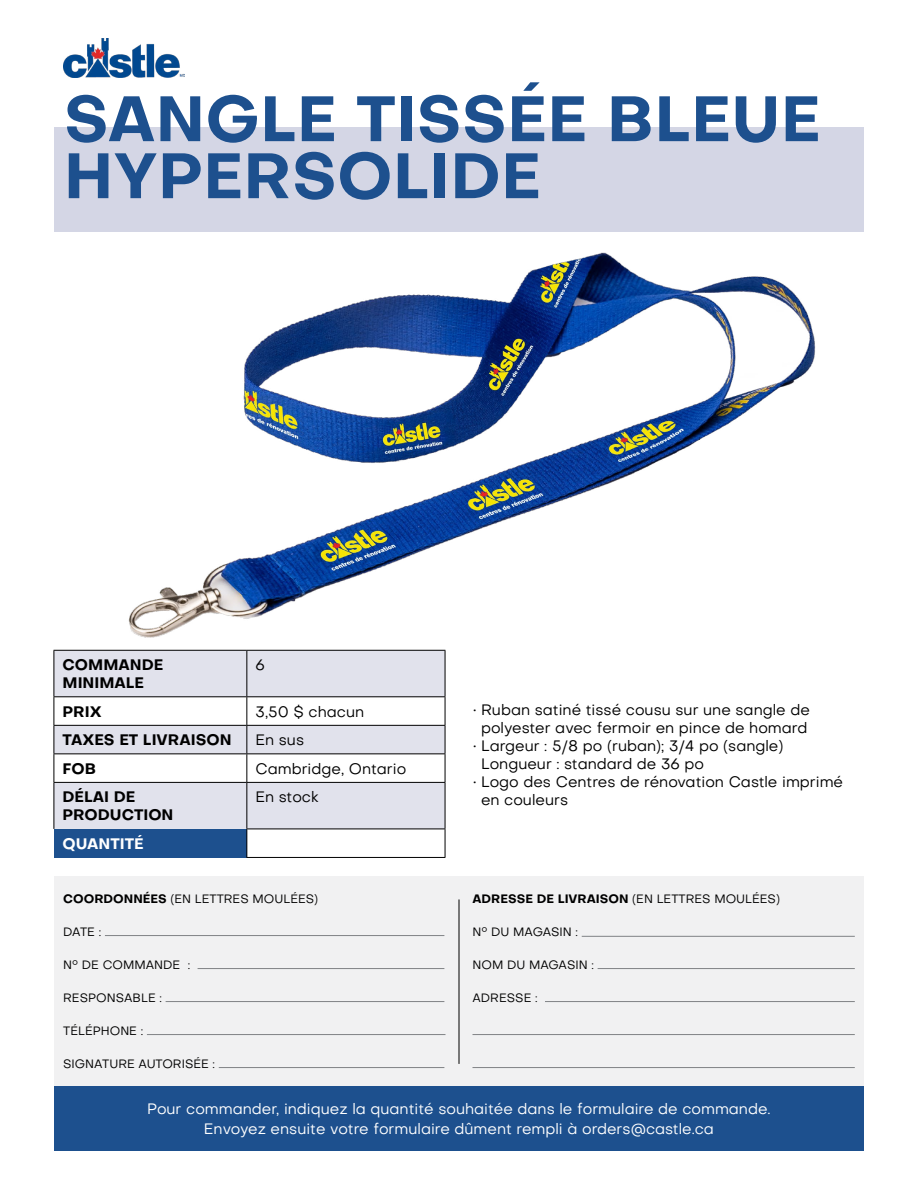
<style>
.page{position:relative;width:918px;height:1188px;background:#fff}
.page>*{position:absolute;margin:0;border:0;box-sizing:border-box;transform-origin:0 0}
.t1{font:700 63px/57px "Objective";color:#1d508e}
.t2{font:15px/18px "Objective";color:#000}
.t3{font:15px/19.5px "Objective";color:#fff;text-align:center}
.t4{font:700 15px/18px "Objective";color:#000}
.t5{font:700 15px "Objective";color:#fff}
.t6{font:12px "Objective";color:#000}
.t7{font:700 12px "Objective";color:#000}
.s1{font-weight:700}
.s2{font-weight:400}
</style>
<div class="page">
<img style="left:64px;top:39px;width:120px;height:39px">
<div style="left:54px;top:127px;width:810px;height:105px;background:#d4d6e5"></div>
<svg style="left:55px;top:651px;width:390px;height:178px;fill:#e1e2ec"></svg>
<div style="left:54px;top:829px;width:193px;height:28px;background:#1d508e"></div>
<hr style="left:54px;top:651px;width:1px;height:45px;background:#000">
<hr style="left:246px;top:651px;width:1px;height:45px;background:#000">
<hr style="left:445px;top:651px;width:1px;height:45px;background:#000">
<svg style="left:54px;top:697px;width:1px;height:85px"></svg>
<svg style="left:445px;top:697px;width:1px;height:85px"></svg>
<hr style="left:54px;top:783px;width:1px;height:46px;background:#000">
<hr style="left:445px;top:783px;width:1px;height:46px;background:#000">
<svg style="left:246px;top:830px;width:1px;height:27px"></svg>
<svg style="left:445px;top:829px;width:1px;height:28px"></svg>
<hr style="left:54px;top:696px;width:193px;height:1px;background:#000">
<hr style="left:247px;top:696px;width:198px;height:1px;background:#000">
<hr style="left:54px;top:725px;width:193px;height:1px;background:#000">
<hr style="left:247px;top:725px;width:198px;height:1px;background:#000">
<hr style="left:54px;top:753px;width:193px;height:1px;background:#000">
<hr style="left:247px;top:753px;width:198px;height:1px;background:#000">
<svg style="left:246px;top:697px;width:1px;height:85px"></svg>
<hr style="left:54px;top:782px;width:193px;height:1px;background:#000">
<hr style="left:247px;top:782px;width:198px;height:1px;background:#000">
<hr style="left:246px;top:783px;width:1px;height:46px;background:#000">
<hr style="left:246px;top:857px;width:199px;height:1px;background:#000">
<hr style="left:54px;top:650px;width:193px;height:1px;background:#000">
<hr style="left:247px;top:650px;width:198px;height:1px;background:#000">
<hr style="left:246px;top:829px;width:199px;height:1px;background:#000">
<img style="left:128px;top:252px;width:688px;height:386px">
<div style="left:54px;top:876px;width:810px;height:210px;background:#f1f1f2"></div>
<hr style="left:105px;top:935px;width:339px;height:1px;background:#808285">
<hr style="left:198px;top:968px;width:246px;height:1px;background:#808285">
<hr style="left:166px;top:1001px;width:278px;height:1px;background:#808285">
<hr style="left:147px;top:1034px;width:299px;height:1px;background:#808285">
<hr style="left:219px;top:1067px;width:225px;height:1px;background:#808285">
<hr style="left:582px;top:936px;width:273px;height:1px;background:#808285">
<hr style="left:598px;top:968px;width:257px;height:1px;background:#808285">
<hr style="left:545px;top:1001px;width:310px;height:1px;background:#808285">
<hr style="left:472px;top:1034px;width:383px;height:1px;background:#808285">
<hr style="left:472px;top:1067px;width:383px;height:1px;background:#808285">
<hr style="left:459px;top:899px;width:1px;height:165px;background:#000">
<div style="left:54px;top:1086px;width:810px;height:65px;background:#1d508e"></div>
<h1 class="t1" style="left:64px;top:90px;width:759px">SANGLE TISSÉE BLEUE<br>HYPERSOLIDE</h1>
<p class="t4" style="left:63px;top:656px;width:102px">COMMANDE<br>MINIMALE</p>
<p class="t2" style="left:255px;top:656px;width:11px">6</p>
<p class="t4" style="left:63px;top:702px;width:41px">PRIX</p>
<p class="t2" style="left:255px;top:702px;width:110px">3,50 $ chacun</p>
<p class="t4" style="left:63px;top:731px;width:171px">TAXES ET LIVRAISON</p>
<p class="t2" style="left:255px;top:731px;width:50px">En sus</p>
<p class="t4" style="left:63px;top:759px;width:35px">FOB</p>
<p class="t2" style="left:255px;top:759px;width:152px">Cambridge, Ontario</p>
<p class="t4" style="left:63px;top:788px;width:112px">DÉLAI DE<br>PRODUCTION</p>
<p class="t2" style="left:255px;top:788px;width:65px">En stock</p>
<p class="t5" style="left:63px;top:833px;width:83px">QUANTITÉ</p>
<p class="t6" style="left:63px;top:891px;width:257px"><span class="s1">COORDONNÉES</span> (EN LETTRES MOULÉES)</p>
<p class="t6" style="left:63px;top:924px;width:40px">DATE :</p>
<p class="t6" style="left:63px;top:957px;width:129px">N° DE COMMANDE :</p>
<p class="t6" style="left:63px;top:990px;width:100px">RESPONSABLE :</p>
<p class="t6" style="left:63px;top:1023px;width:82px">TÉLÉPHONE :</p>
<p class="t6" style="left:63px;top:1056px;width:153px">SIGNATURE AUTORISÉE :</p>
<p class="t2" style="left:473px;top:701px;width:338px;text-align:center">• Ruban satiné tissé cousu sur une sangle de polyester avec fermoir en pince de homard</p>
<p class="t2" style="left:481px;top:737px;width:304px;text-indent:-8px">• Largeur : 5/8 po (ruban); 3/4 po (sangle)<br>Longueur : standard de 36 po</p>
<p class="t2" style="left:481px;top:773px;width:364px;text-indent:-8px">• Logo des Centres de rénovation Castle imprimé en couleurs</p>
<p class="t7" style="left:472px;top:890px;width:309px">ADRESSE DE LIVRAISON <span class="s2">(EN LETTRES MOULÉES)</span></p>
<p class="t6" style="left:472px;top:924px;width:107px">N° DU MAGASIN :</p>
<p class="t6" style="left:472px;top:957px;width:123px">NOM DU MAGASIN :</p>
<p class="t6" style="left:472px;top:990px;width:67px">ADRESSE :</p>
<p class="t3" style="left:147px;top:1099px;width:625px">Pour commander, indiquez la quantité souhaitée dans le formulaire de commande.<br>Envoyez ensuite votre formulaire dûment rempli à orders@castle.ca</p>
</div>
